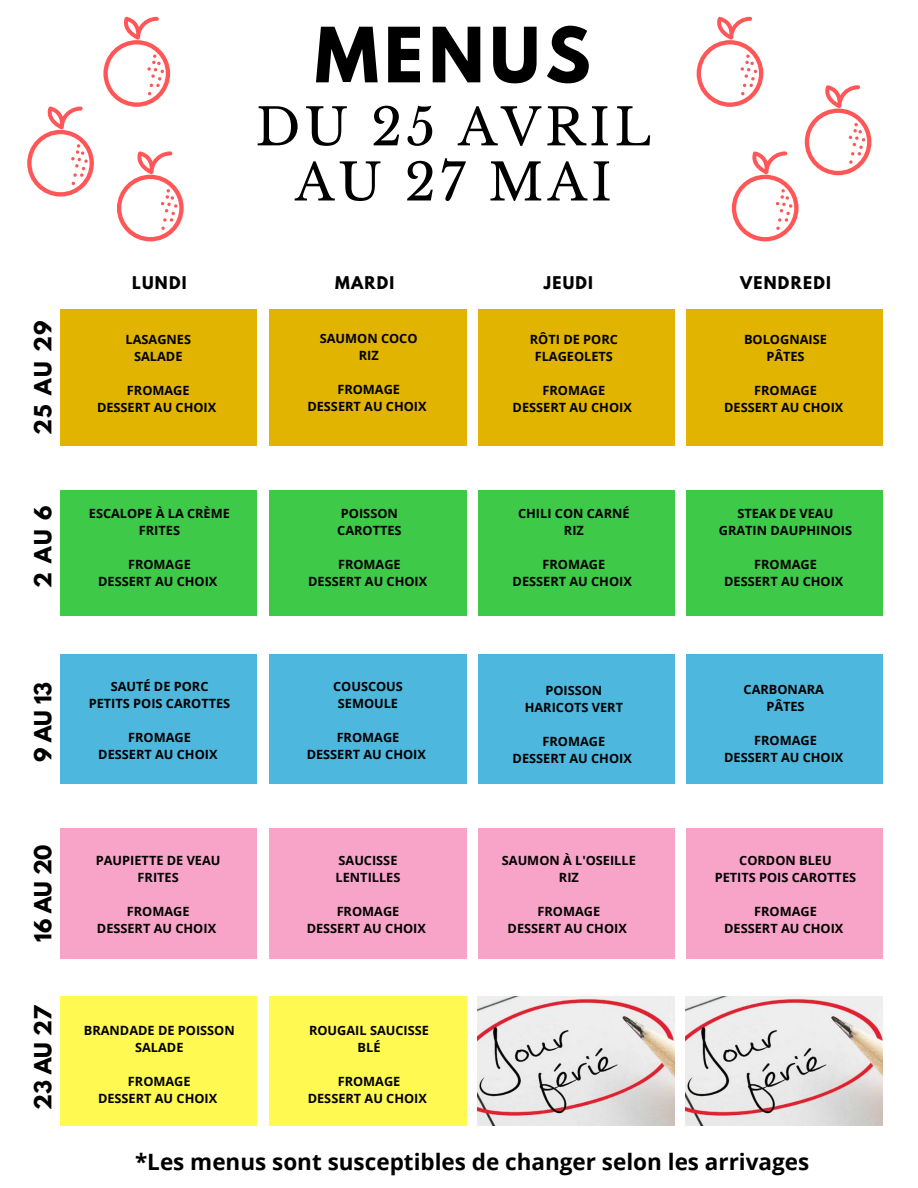
<style>
.page{position:relative;width:918px;height:1188px;background:#fff}
.page>*{position:absolute;margin:0;border:0;box-sizing:border-box;transform-origin:0 0}
.t1{font:700 67.5px "League Spartan";letter-spacing:.08em;color:#000}
.t2{font:50.85px/55.2px "Libre Baskerville";letter-spacing:.08em;color:#000;text-align:center}
.t3{font:700 22.5px "Open Sans";color:#000}
.t4{font:700 21px "League Spartan";letter-spacing:.08em;color:#000}
.t5{font:700 15.6px "League Spartan";letter-spacing:.08em;color:#000}
.t6{font:700 12.75px "Open Sans";color:#000}
</style>
<div class="page">
<div style="left:60px;top:310px;width:197px;height:136px;background:#e0b400"></div>
<div style="left:269px;top:310px;width:198px;height:136px;background:#e0b400"></div>
<div style="left:478px;top:310px;width:197px;height:136px;background:#e0b400"></div>
<div style="left:686px;top:310px;width:197px;height:136px;background:#e0b400"></div>
<div style="left:60px;top:490px;width:197px;height:126px;background:#3ec949"></div>
<div style="left:269px;top:490px;width:198px;height:126px;background:#3ec949"></div>
<div style="left:478px;top:490px;width:197px;height:126px;background:#3ec949"></div>
<div style="left:686px;top:490px;width:197px;height:126px;background:#3ec949"></div>
<div style="left:60px;top:654px;width:197px;height:129px;background:#4db7dd"></div>
<div style="left:269px;top:654px;width:198px;height:129px;background:#4db7dd"></div>
<div style="left:478px;top:654px;width:197px;height:129px;background:#4db7dd"></div>
<div style="left:686px;top:654px;width:197px;height:129px;background:#4db7dd"></div>
<div style="left:60px;top:828px;width:197px;height:130px;background:#f8a4c9"></div>
<div style="left:269px;top:828px;width:198px;height:130px;background:#f8a4c9"></div>
<div style="left:478px;top:828px;width:197px;height:130px;background:#f8a4c9"></div>
<div style="left:686px;top:828px;width:197px;height:130px;background:#f8a4c9"></div>
<div style="left:60px;top:997px;width:197px;height:129px;background:#fff952"></div>
<div style="left:269px;top:997px;width:198px;height:129px;background:#fff952"></div>
<img style="left:478px;top:997px;width:197px;height:129px">
<img style="left:686px;top:997px;width:197px;height:129px">
<svg style="left:103px;top:17px;width:67px;height:90px"></svg>
<svg style="left:27px;top:107px;width:67px;height:90px"></svg>
<svg style="left:117px;top:151px;width:67px;height:90px"></svg>
<svg style="left:697px;top:17px;width:66px;height:90px"></svg>
<svg style="left:732px;top:151px;width:67px;height:90px"></svg>
<svg style="left:805px;top:85px;width:66px;height:90px"></svg>
<p class="t4" style="left:33px;top:435px;width:116px;rotate:-90deg">25 AU 29</p>
<p class="t4" style="left:33px;top:588px;width:84px;rotate:-90deg">2AU6</p>
<p class="t1" style="left:315px;top:22px;width:277px">MENUS</p>
<p class="t2" style="left:256px;top:100px;width:397px">DU 25 AVRIL<br>AU 27 MAI</p>
<p class="t5" style="left:132px;top:275px;width:56px">LUNDI</p>
<p class="t5" style="left:335px;top:275px;width:61px">MARDI</p>
<p class="t5" style="left:544px;top:275px;width:51px">JEUDI</p>
<p class="t5" style="left:740px;top:275px;width:92px">VENDREDI</p>
<p class="t6" style="left:126px;top:331px;width:67px">LASAGNES</p>
<p class="t6" style="left:134px;top:348px;width:50px">SALADE</p>
<p class="t6" style="left:127px;top:382px;width:64px">FROMAGE</p>
<p class="t6" style="left:97px;top:399px;width:121px">DESSERT AU CHOIX</p>
<p class="t6" style="left:89px;top:504px;width:143px">ESCALOPE À LA CRÈME</p>
<p class="t6" style="left:139px;top:521px;width:43px">FRITES</p>
<p class="t6" style="left:128px;top:555px;width:64px">FROMAGE</p>
<p class="t6" style="left:98px;top:572px;width:121px">DESSERT AU CHOIX</p>
<p class="t6" style="left:320px;top:330px;width:99px">SAUMON COCO</p>
<p class="t6" style="left:359px;top:347px;width:22px">RIZ</p>
<p class="t6" style="left:337px;top:381px;width:64px">FROMAGE</p>
<p class="t6" style="left:307px;top:398px;width:121px">DESSERT AU CHOIX</p>
<p class="t6" style="left:341px;top:504px;width:58px">POISSON</p>
<p class="t6" style="left:337px;top:521px;width:66px">CAROTTES</p>
<p class="t6" style="left:338px;top:555px;width:64px">FROMAGE</p>
<p class="t6" style="left:308px;top:572px;width:121px">DESSERT AU CHOIX</p>
<p class="t6" style="left:530px;top:331px;width:90px">RÔTI DE PORC</p>
<p class="t6" style="left:535px;top:348px;width:80px">FLAGEOLETS</p>
<p class="t6" style="left:543px;top:382px;width:64px">FROMAGE</p>
<p class="t6" style="left:513px;top:399px;width:121px">DESSERT AU CHOIX</p>
<p class="t6" style="left:518px;top:504px;width:113px">CHILI CON CARNÉ</p>
<p class="t6" style="left:564px;top:521px;width:22px">RIZ</p>
<p class="t6" style="left:543px;top:555px;width:64px">FROMAGE</p>
<p class="t6" style="left:513px;top:572px;width:121px">DESSERT AU CHOIX</p>
<p class="t6" style="left:744px;top:331px;width:84px">BOLOGNAISE</p>
<p class="t6" style="left:766px;top:348px;width:40px">PÂTES</p>
<p class="t6" style="left:754px;top:382px;width:64px">FROMAGE</p>
<p class="t6" style="left:724px;top:399px;width:121px">DESSERT AU CHOIX</p>
<p class="t6" style="left:738px;top:504px;width:97px">STEAK DE VEAU</p>
<p class="t6" style="left:719px;top:521px;width:135px">GRATIN DAUPHINOIS</p>
<p class="t6" style="left:754px;top:555px;width:64px">FROMAGE</p>
<p class="t6" style="left:724px;top:572px;width:121px">DESSERT AU CHOIX</p>
<p class="t4" style="left:33px;top:762px;width:82px;rotate:-90deg">9AU13</p>
<p class="t4" style="left:33px;top:942px;width:99px;rotate:-90deg">16 AU 20</p>
<p class="t4" style="left:33px;top:1110px;width:106px;rotate:-90deg">23 AU 27</p>
<p class="t6" style="left:111px;top:677px;width:99px">SAUTÉ DE PORC</p>
<p class="t6" style="left:89px;top:694px;width:143px">PETITS POIS CAROTTES</p>
<p class="t6" style="left:128px;top:728px;width:64px">FROMAGE</p>
<p class="t6" style="left:98px;top:745px;width:121px">DESSERT AU CHOIX</p>
<p class="t6" style="left:96px;top:852px;width:126px">PAUPIETTE DE VEAU</p>
<p class="t6" style="left:138px;top:869px;width:43px">FRITES</p>
<p class="t6" style="left:127px;top:903px;width:64px">FROMAGE</p>
<p class="t6" style="left:97px;top:920px;width:121px">DESSERT AU CHOIX</p>
<p class="t6" style="left:84px;top:1022px;width:152px">BRANDADE DE POISSON</p>
<p class="t6" style="left:135px;top:1039px;width:50px">SALADE</p>
<p class="t6" style="left:128px;top:1073px;width:64px">FROMAGE</p>
<p class="t6" style="left:98px;top:1090px;width:121px">DESSERT AU CHOIX</p>
<p class="t6" style="left:333px;top:677px;width:71px">COUSCOUS</p>
<p class="t6" style="left:338px;top:694px;width:62px">SEMOULE</p>
<p class="t6" style="left:337px;top:728px;width:64px">FROMAGE</p>
<p class="t6" style="left:307px;top:745px;width:121px">DESSERT AU CHOIX</p>
<p class="t6" style="left:339px;top:852px;width:60px">SAUCISSE</p>
<p class="t6" style="left:336px;top:869px;width:66px">LENTILLES</p>
<p class="t6" style="left:337px;top:903px;width:64px">FROMAGE</p>
<p class="t6" style="left:307px;top:920px;width:121px">DESSERT AU CHOIX</p>
<p class="t6" style="left:309px;top:1022px;width:121px">ROUGAIL SAUCISSE</p>
<p class="t6" style="left:358px;top:1039px;width:24px">BLÉ</p>
<p class="t6" style="left:338px;top:1073px;width:64px">FROMAGE</p>
<p class="t6" style="left:308px;top:1090px;width:121px">DESSERT AU CHOIX</p>
<p class="t6" style="left:545px;top:681px;width:58px">POISSON</p>
<p class="t6" style="left:525px;top:698px;width:100px">HARICOTS VERT</p>
<p class="t6" style="left:543px;top:732px;width:64px">FROMAGE</p>
<p class="t6" style="left:513px;top:749px;width:121px">DESSERT AU CHOIX</p>
<p class="t6" style="left:502px;top:852px;width:135px">SAUMON À L'OSEILLE</p>
<p class="t6" style="left:559px;top:869px;width:22px">RIZ</p>
<p class="t6" style="left:538px;top:903px;width:64px">FROMAGE</p>
<p class="t6" style="left:508px;top:920px;width:121px">DESSERT AU CHOIX</p>
<p class="t6" style="left:744px;top:681px;width:82px">CARBONARA</p>
<p class="t6" style="left:766px;top:698px;width:40px">PÂTES</p>
<p class="t6" style="left:754px;top:732px;width:64px">FROMAGE</p>
<p class="t6" style="left:724px;top:749px;width:121px">DESSERT AU CHOIX</p>
<p class="t6" style="left:739px;top:851px;width:94px">CORDON BLEU</p>
<p class="t6" style="left:715px;top:868px;width:143px">PETITS POIS CAROTTES</p>
<p class="t6" style="left:754px;top:902px;width:64px">FROMAGE</p>
<p class="t6" style="left:724px;top:919px;width:121px">DESSERT AU CHOIX</p>
<p class="t3" style="left:135px;top:1146px;width:676px">*Les menus sont susceptibles de changer selon les arrivages</p>
</div>
